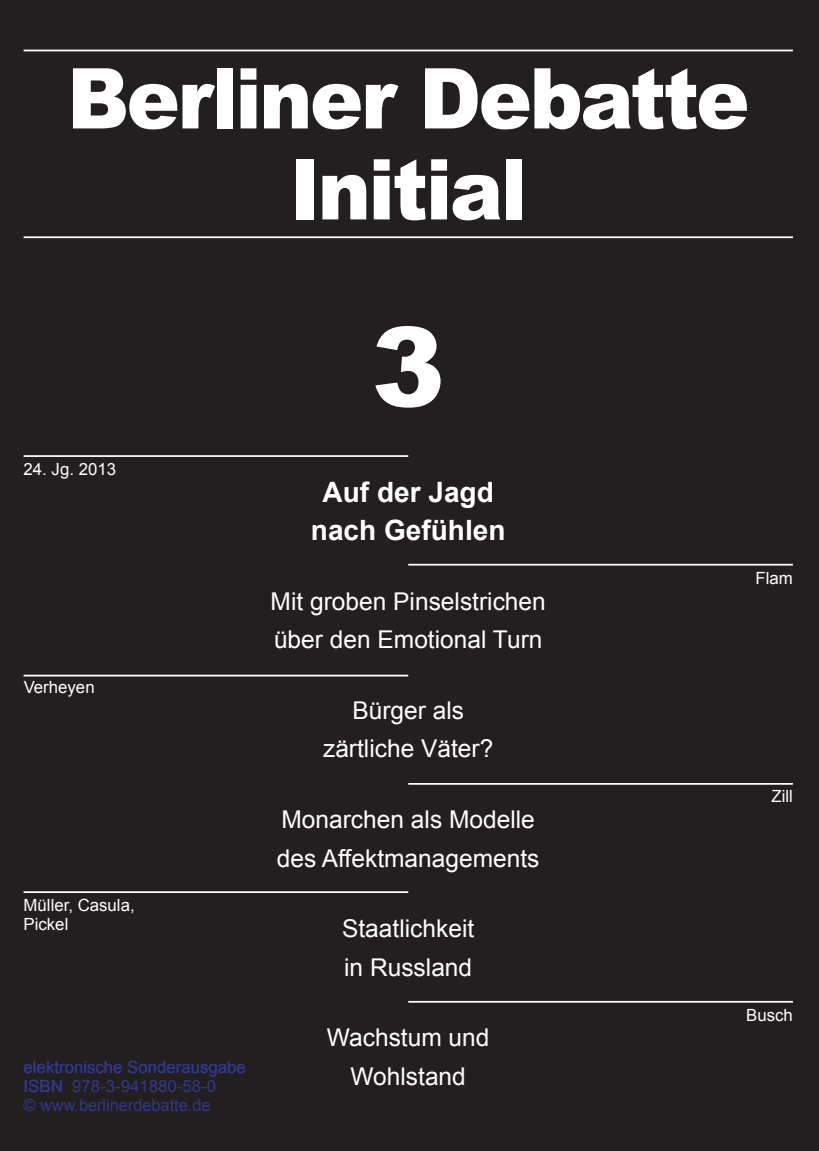
<style>
.page{position:relative;width:819px;height:1151px;background:#fff}
.page>*{position:absolute;margin:0;border:0;box-sizing:border-box;transform-origin:0 0}
.t1{font:900 110.25px "Arial";color:#fff}
.t2{font:900 84px/91px "Arial";letter-spacing:-.03em;color:#fff;text-align:center;scale:.95 1}
.t3{font:700 28px/38.5px "Arial";color:#fff;text-align:center}
.t4{font:24.5px/38.5px "Arial";color:#fff}
.t5{font:16.8px/19.2px "Arial";color:#31378a}
.t6{font:16.8px/19.2px "Arial";color:#fff}
</style>
<div class="page">
<div style="left:1px;top:1px;width:817px;height:1149px;background:#231f20"></div>
<hr style="left:24px;top:455px;width:384px;height:2px;background:#fff">
<hr style="left:24px;top:236px;width:768px;height:2px;background:#fff">
<hr style="left:24px;top:50px;width:768px;height:1px;background:#fff">
<hr style="left:408px;top:564px;width:384px;height:2px;background:#fff">
<hr style="left:24px;top:675px;width:384px;height:1px;background:#fff">
<hr style="left:408px;top:783px;width:384px;height:2px;background:#fff">
<hr style="left:24px;top:891px;width:384px;height:2px;background:#fff">
<hr style="left:408px;top:1001px;width:384px;height:2px;background:#fff">
<h2 class="t2" style="left:67px;top:50px;width:719px">Berliner Debatte<br>Initial</h2>
<p class="t6" style="left:24px;top:460px;width:94px">24. Jg. 2013</p>
<p class="t6" style="left:24px;top:678px;width:72px">Verheyen</p>
<p class="t6" style="left:24px;top:895px;width:113px">Müller, Casula,<br>Pickel</p>
<p class="t5" style="left:24px;top:1057px;width:224px">elektronische Sonderausgabe<br>ISBN 978-3-941880-58-0<br>© www.berlinerdebatte.de</p>
<h1 class="t1" style="left:371px;top:287px;width:75px">3</h1>
<p class="t3" style="left:311px;top:474px;width:196px">Auf der Jagd nach Gefühlen</p>
<p class="t4" style="left:270px;top:582px;width:277px">Mit groben Pinselstrichen über den Emotional Turn</p>
<p class="t4" style="left:323px;top:691px;width:172px;text-align:center">Bürger als zärtliche Väter?</p>
<p class="t4" style="left:277px;top:800px;width:264px">Monarchen als Modelle des Affektmanagements</p>
<p class="t4" style="left:342px;top:910px;width:134px">Staatlichkeit in Russland</p>
<p class="t4" style="left:327px;top:1019px;width:164px;text-align:center">Wachstum und<br>Wohlstand</p>
<p class="t6" style="left:755px;top:569px;width:39px">Flam</p>
<p class="t6" style="left:771px;top:786px;width:23px">Zill</p>
<p class="t6" style="left:746px;top:1005px;width:48px">Busch</p>
</div>
